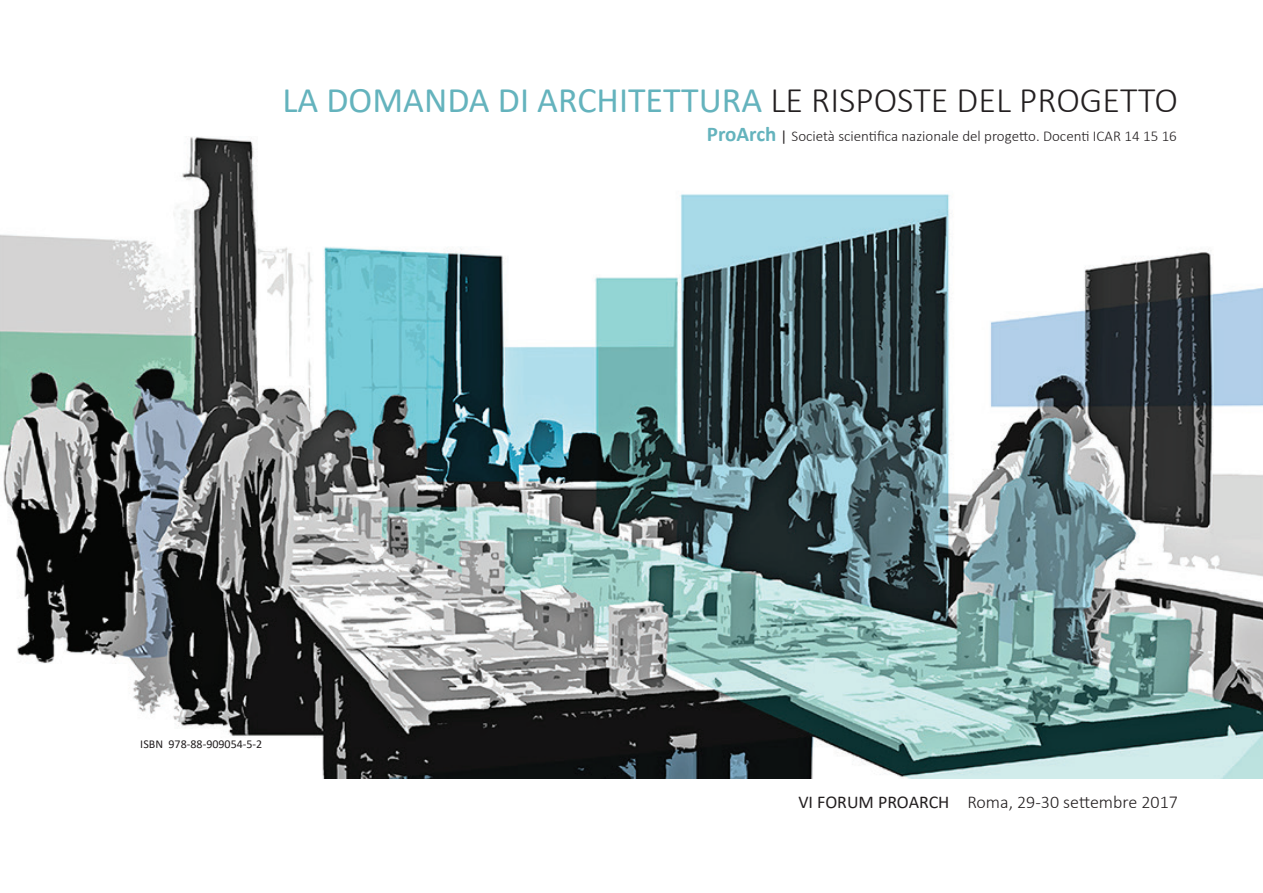
<style>
.page{position:relative;width:1263px;height:893px;background:#fff}
.page>*{position:absolute;margin:0;border:0;box-sizing:border-box;transform-origin:0 0}
.t1{font:36px "Calibri";color:#64b3bd}
.t2{font:300 18px "Calibri";color:#231f20}
.t3{font:300 15px "Calibri";color:#231f20}
.t4{font:12px "Calibri";color:#231f20}
.s1{font-weight:300;color:#231f20}
.s2{font-weight:700;font-size:21px;color:#64b3bd}
.s3{font-weight:400}
</style>
<div class="page">
<img style="left:0;top:137px;width:1263px;height:641px">
<h1 class="t1" style="left:282px;top:75px;width:897px">LA DOMANDA DI ARCHITETTURA <span class="s1">LE RISPOSTE DEL PROGETTO</span></h1>
<p class="t3" style="left:707px;top:127px;width:471px"><span class="s2">ProArch</span> <span class="s3">|</span> Società scientifica nazionale del progetto. Docenti ICAR 14 15 16</p>
<p class="t4" style="left:140px;top:735px;width:124px">ISBN 978-88-909054-5-2</p>
<p class="t2" style="left:798px;top:791px;width:381px"><span class="s3">VI FORUM PROARCH</span> Roma, 29-30 settembre 2017</p>
</div>
